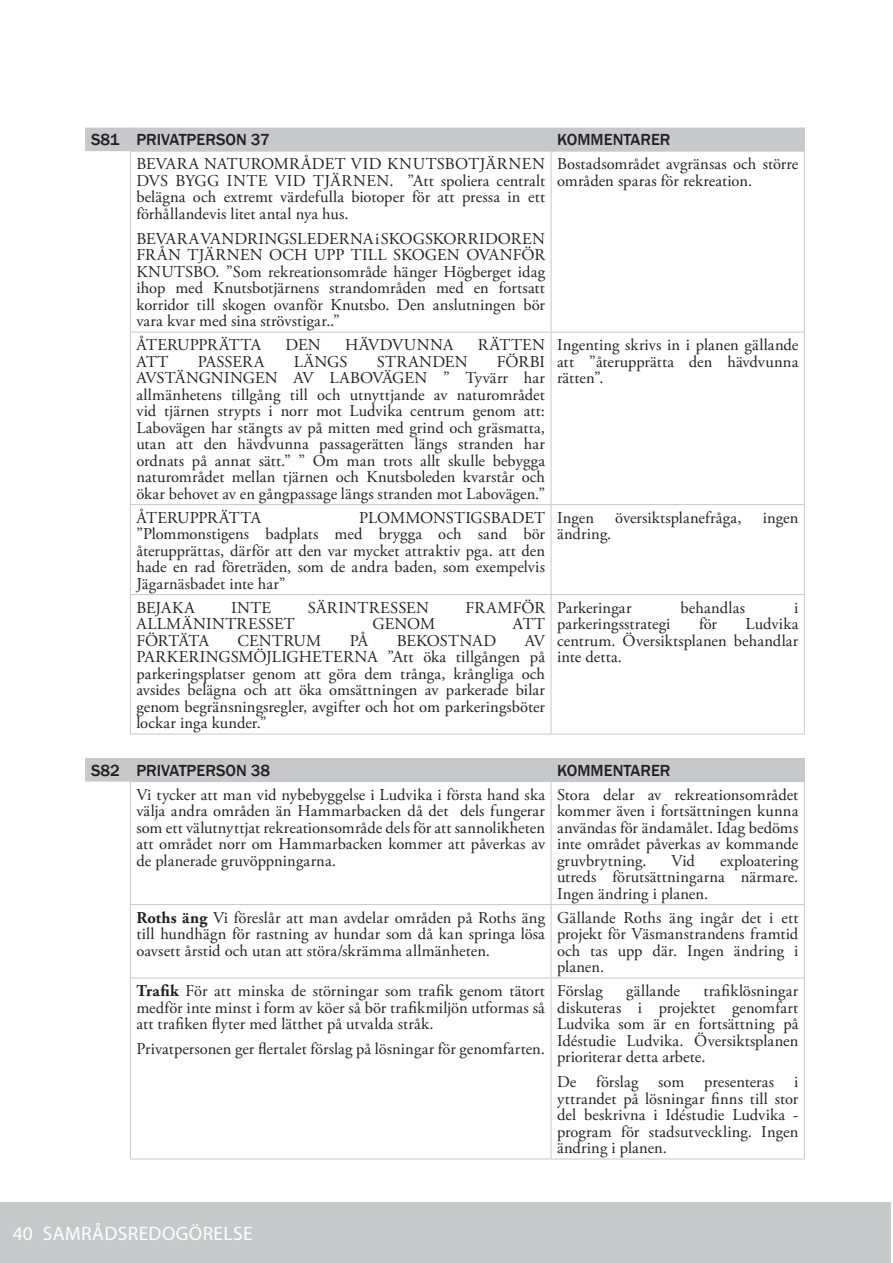
<style>
.page{position:relative;width:893px;height:1263px;background:#fff}
.page>*{position:absolute;margin:0;border:0;box-sizing:border-box;transform-origin:0 0}
.t1{font:19.5px "Myriad Pro";letter-spacing:.02em;color:#fff}
.Huvudtext{font:16.5px/16.5px "Adobe Garamond Pro";letter-spacing:.005em;color:#231f20;text-align:justify}
.Rubrik_2{font:500 16.5px "Franklin Gothic";color:#231f20}
.Huvudtext-2{font:16.5px "Adobe Garamond Pro";letter-spacing:-.02em;color:#231f20}
.Huvudtext-3{font:16.5px "Adobe Garamond Pro";letter-spacing:.03em;color:#231f20}
.Huvudtext-4{font:16.5px "Adobe Garamond Pro";letter-spacing:-.025em;color:#231f20}
.s1{font-weight:700}
</style>
<div class="page">
<div style="left:0;top:1202px;width:891px;height:61px;background:#c7c8ca"></div>
<svg style="left:85px;top:128px;width:719px;height:653px"></svg>
<svg style="left:130px;top:128px;width:1px;height:23px"></svg>
<svg style="left:551px;top:128px;width:1px;height:23px"></svg>
<svg style="left:804px;top:128px;width:1px;height:23px"></svg>
<hr style="left:130px;top:151px;width:421px;height:1px;background:#c7c8ca">
<hr style="left:130px;top:151px;width:1px;height:181px;background:#c7c8ca">
<hr style="left:551px;top:151px;width:254px;height:1px;background:#c7c8ca">
<hr style="left:551px;top:151px;width:1px;height:181px;background:#c7c8ca">
<hr style="left:804px;top:151px;width:1px;height:181px;background:#c7c8ca">
<hr style="left:130px;top:332px;width:421px;height:1px;background:#c7c8ca">
<hr style="left:130px;top:332px;width:1px;height:172px;background:#c7c8ca">
<hr style="left:551px;top:332px;width:254px;height:1px;background:#c7c8ca">
<hr style="left:551px;top:332px;width:1px;height:172px;background:#c7c8ca">
<hr style="left:804px;top:332px;width:1px;height:172px;background:#c7c8ca">
<hr style="left:130px;top:504px;width:421px;height:1px;background:#c7c8ca">
<hr style="left:130px;top:505px;width:1px;height:89px;background:#c7c8ca">
<hr style="left:551px;top:504px;width:254px;height:1px;background:#c7c8ca">
<hr style="left:551px;top:505px;width:1px;height:89px;background:#c7c8ca">
<hr style="left:804px;top:505px;width:1px;height:89px;background:#c7c8ca">
<hr style="left:130px;top:594px;width:421px;height:1px;background:#c7c8ca">
<hr style="left:130px;top:595px;width:1px;height:139px;background:#c7c8ca">
<hr style="left:551px;top:594px;width:254px;height:1px;background:#c7c8ca">
<hr style="left:551px;top:595px;width:1px;height:139px;background:#c7c8ca">
<hr style="left:804px;top:595px;width:1px;height:139px;background:#c7c8ca">
<hr style="left:130px;top:734px;width:421px;height:1px;background:#c7c8ca">
<hr style="left:551px;top:734px;width:254px;height:1px;background:#c7c8ca">
<svg style="left:130px;top:758px;width:1px;height:23px"></svg>
<svg style="left:551px;top:758px;width:1px;height:23px"></svg>
<svg style="left:804px;top:758px;width:1px;height:23px"></svg>
<hr style="left:130px;top:781px;width:421px;height:1px;background:#c7c8ca">
<hr style="left:130px;top:782px;width:1px;height:122px;background:#c7c8ca">
<hr style="left:551px;top:781px;width:254px;height:1px;background:#c7c8ca">
<hr style="left:551px;top:782px;width:1px;height:122px;background:#c7c8ca">
<hr style="left:804px;top:782px;width:1px;height:122px;background:#c7c8ca">
<hr style="left:130px;top:904px;width:421px;height:1px;background:#c7c8ca">
<hr style="left:130px;top:905px;width:1px;height:73px;background:#c7c8ca">
<hr style="left:551px;top:904px;width:254px;height:1px;background:#c7c8ca">
<hr style="left:551px;top:905px;width:1px;height:73px;background:#c7c8ca">
<hr style="left:804px;top:905px;width:1px;height:73px;background:#c7c8ca">
<hr style="left:130px;top:978px;width:421px;height:1px;background:#c7c8ca">
<hr style="left:551px;top:978px;width:254px;height:1px;background:#c7c8ca">
<hr style="left:130px;top:978px;width:1px;height:180px;background:#c7c8ca">
<hr style="left:551px;top:978px;width:1px;height:180px;background:#c7c8ca">
<hr style="left:804px;top:978px;width:1px;height:180px;background:#c7c8ca">
<hr style="left:130px;top:1158px;width:421px;height:1px;background:#c7c8ca">
<hr style="left:551px;top:1158px;width:254px;height:1px;background:#c7c8ca">
<p class="Rubrik_2" style="left:91px;top:129px;width:30px">S81</p>
<p class="Rubrik_2" style="left:136px;top:129px;width:135px">PRIVATPERSON 37</p>
<p class="Rubrik_2" style="left:557px;top:129px;width:115px">KOMMENTARER</p>
<p class="Huvudtext" style="left:136px;top:156px;width:410px">BEVARA NATUROMRÅDET VID KNUTSBOTJÄRNEN DVS BYGG INTE VID TJÄRNEN. ”Att spoliera centralt belägna och extremt värdefulla biotoper för att pressa in ett förhållandevis litet antal nya hus.</p>
<p class="Huvudtext" style="left:136px;top:231px;width:410px">BEVARA VANDRINGSLEDERNA i SKOGSKORRIDOREN FRÅN TJÄRNEN OCH UPP TILL SKOGEN OVANFÖR KNUTSBO. ”Som rekreationsområde hänger Högberget idag ihop med Knutsbotjärnens strandområden med en fortsatt korridor till skogen ovanför Knutsbo. Den anslutningen bör vara kvar med sina strövstigar..”</p>
<p class="Huvudtext" style="left:557px;top:156px;width:243px">Bostadsområdet avgränsas och större områden sparas för rekreation.</p>
<p class="Huvudtext-2" style="left:136px;top:335px;width:126px">ÅTERUPPRÄTTA</p>
<p class="Huvudtext" style="left:285px;top:337px;width:37px">DEN</p>
<p class="Huvudtext-3" style="left:345px;top:335px;width:110px">HÄVDVUNNA</p>
<p class="Huvudtext" style="left:478px;top:337px;width:69px">RÄTTEN</p>
<p class="Huvudtext" style="left:136px;top:354px;width:34px">ATT</p>
<p class="Huvudtext" style="left:198px;top:354px;width:68px">PASSERA</p>
<p class="Huvudtext" style="left:294px;top:354px;width:55px">LÄNGS</p>
<p class="Huvudtext" style="left:377px;top:354px;width:92px">STRANDEN</p>
<p class="Huvudtext" style="left:136px;top:354px;width:410px;text-indent:360px">FÖRBI AVSTÄNGNINGEN AV LABOVÄGEN ” Tyvärr har allmänhetens tillgång till och utnyttjande av naturområdet vid tjärnen strypts i norr mot Ludvika centrum genom att:<br>Labovägen har stängts av på mitten med grind och gräsmatta, utan att den hävdvunna passagerätten längs stranden har ordnats på annat sätt.” ” Om man trots allt skulle bebygga naturområdet mellan tjärnen och Knutsboleden kvarstår och ökar behovet av en gångpassage längs stranden mot Labovägen.”</p>
<p class="Huvudtext" style="left:557px;top:337px;width:243px">Ingenting skrivs in i planen gällande att ”återupprätta den hävdvunna rätten”.</p>
<p class="Huvudtext-2" style="left:136px;top:507px;width:126px">ÅTERUPPRÄTTA</p>
<p class="Huvudtext" style="left:136px;top:510px;width:410px;text-indent:223px">PLOMMONSTIGSBADET ”Plommonstigens badplats med brygga och sand bör återupprättas, därför att den var mycket attraktiv pga. att den hade en rad företräden, som de andra baden, som exempelvis Jägarnäsbadet inte har”</p>
<p class="Huvudtext" style="left:557px;top:510px;width:39px">Ingen</p>
<p class="Huvudtext" style="left:615px;top:510px;width:128px">översiktsplanefråga,</p>
<p class="Huvudtext" style="left:763px;top:510px;width:37px">ingen</p>
<p class="Huvudtext" style="left:557px;top:526px;width:56px">ändring.</p>
<p class="Huvudtext" style="left:136px;top:600px;width:60px">BEJAKA</p>
<p class="Huvudtext" style="left:231px;top:600px;width:41px">INTE</p>
<p class="Huvudtext" style="left:308px;top:600px;width:123px">SÄRINTRESSEN</p>
<p class="Huvudtext" style="left:466px;top:600px;width:81px">FRAMFÖR</p>
<p class="Huvudtext" style="left:136px;top:616px;width:160px">ALLMÄNINTRESSET</p>
<p class="Huvudtext" style="left:373px;top:616px;width:64px">GENOM</p>
<p class="Huvudtext" style="left:513px;top:616px;width:34px">ATT</p>
<p class="Huvudtext-4" style="left:136px;top:630px;width:74px">FÖRTÄTA</p>
<p class="Huvudtext" style="left:238px;top:633px;width:85px">CENTRUM</p>
<p class="Huvudtext" style="left:350px;top:633px;width:20px">PÅ</p>
<p class="Huvudtext" style="left:397px;top:633px;width:101px">BEKOSTNAD</p>
<p class="Huvudtext" style="left:136px;top:633px;width:410px;text-indent:388px">AV PARKERINGSMÖJLIGHETERNA ”Att öka tillgången på parkeringsplatser genom att göra dem trånga, krångliga och avsides belägna och att öka omsättningen av parkerade bilar genom begränsningsregler, avgifter och hot om parkeringsböter lockar inga kunder.”</p>
<p class="Huvudtext" style="left:557px;top:600px;width:76px">Parkeringar</p>
<p class="Huvudtext" style="left:681px;top:600px;width:66px">behandlas</p>
<p class="Huvudtext" style="left:794px;top:600px;width:6px">i</p>
<p class="Huvudtext" style="left:557px;top:616px;width:115px">parkeringsstrategi</p>
<p class="Huvudtext" style="left:699px;top:616px;width:20px">för</p>
<p class="Huvudtext" style="left:557px;top:616px;width:243px;text-indent:189px">Ludvika centrum. Översiktsplanen behandlar inte detta.</p>
<p class="Rubrik_2" style="left:91px;top:760px;width:30px">S82</p>
<p class="Rubrik_2" style="left:136px;top:760px;width:135px">PRIVATPERSON 38</p>
<p class="Rubrik_2" style="left:557px;top:760px;width:115px">KOMMENTARER</p>
<p class="Huvudtext" style="left:136px;top:787px;width:410px">Vi tycker att man vid nybebyggelse i Ludvika i första hand ska välja andra områden än Hammarbacken då det dels fungerar som ett välutnyttjat rekreationsområde dels för att sannolikheten att området norr om Hammarbacken kommer att påverkas av de planerade gruvöppningarna.</p>
<p class="Huvudtext" style="left:557px;top:787px;width:243px">Stora delar av rekreationsområdet kommer även i fortsättningen kunna användas för ändamålet. Idag bedöms inte området påverkas av kommande gruvbrytning.</p>
<p class="Huvudtext" style="left:557px;top:853px;width:243px;text-indent:163px">exploatering utreds förutsättningarna närmare.<br>Ingen ändring i planen.</p>
<p class="Huvudtext" style="left:672px;top:853px;width:25px">Vid</p>
<p class="Huvudtext" style="left:136px;top:910px;width:410px"><span class="s1">Roths äng</span> Vi föreslår att man avdelar områden på Roths äng till hundhägn för rastning av hundar som då kan springa lösa oavsett årstid och utan att störa/skrämma allmänheten.</p>
<p class="Huvudtext" style="left:557px;top:910px;width:243px">Gällande Roths äng ingår det i ett projekt för Väsmanstrandens framtid och tas upp där. Ingen ändring i planen.</p>
<p class="Huvudtext" style="left:136px;top:983px;width:410px"><span class="s1">Trafik</span> För att minska de störningar som trafik genom tätort medför inte minst i form av köer så bör trafikmiljön utformas så att trafiken flyter med lätthet på utvalda stråk.</p>
<p class="Huvudtext" style="left:136px;top:1041px;width:410px">Privatpersonen ger flertalet förslag på lösningar för genomfarten.</p>
<p class="Huvudtext" style="left:557px;top:983px;width:243px;text-indent:146px">trafiklösningar diskuteras i projektet genomfart Ludvika som är en fortsättning på Idéstudie Ludvika. Översiktsplanen prioriterar detta arbete.</p>
<p class="Huvudtext" style="left:557px;top:1074px;width:243px">De förslag som presenteras i yttrandet på lösningar finns till stor del beskrivna i Idéstudie Ludvika - program för stadsutveckling. Ingen ändring i planen.</p>
<p class="Huvudtext" style="left:557px;top:983px;width:48px">Förslag</p>
<p class="Huvudtext" style="left:626px;top:983px;width:55px">gällande</p>
<p class="t1" style="left:13px;top:1222px;width:241px">40 SAMRÅDSREDOGÖRELSE</p>
</div>
